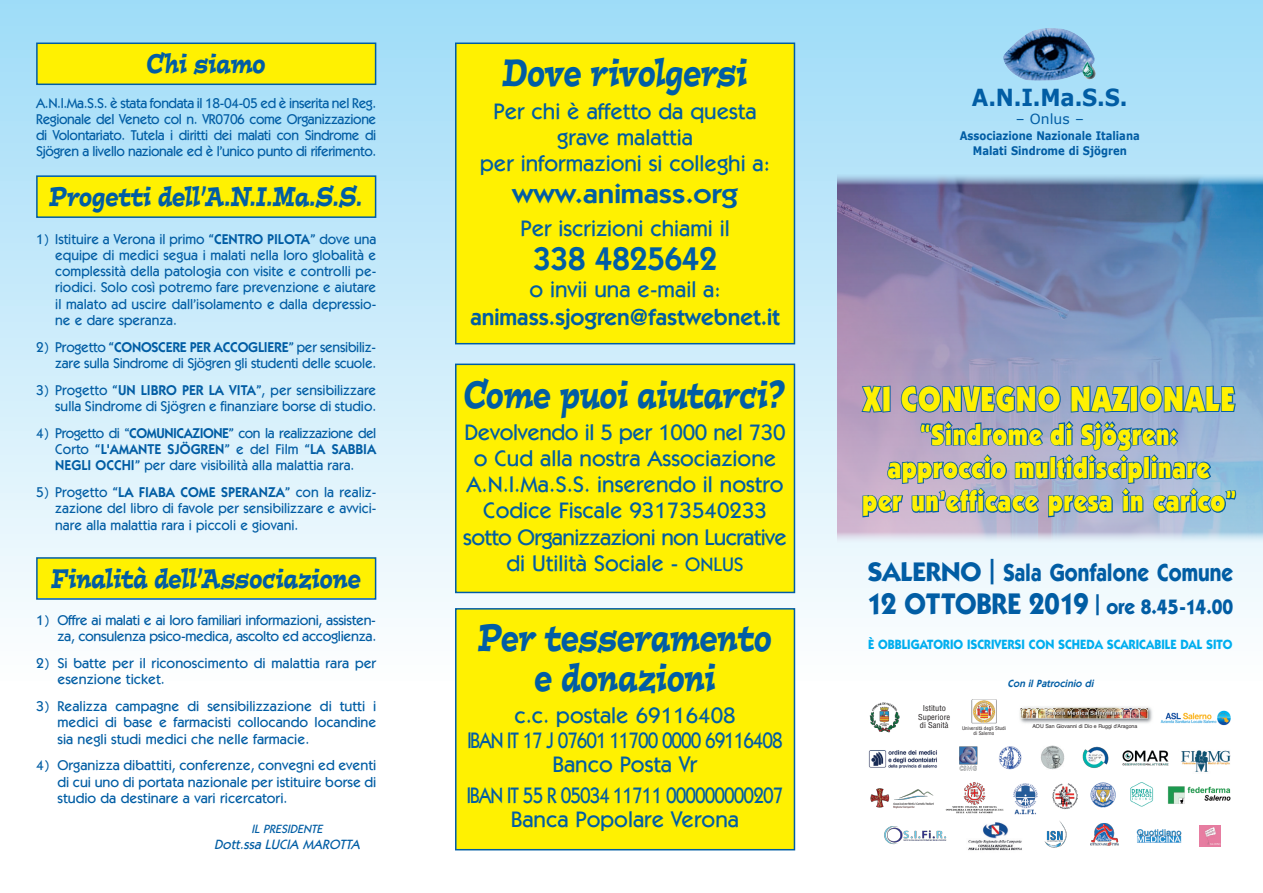
<style>
.page{position:relative;width:1263px;height:893px;background:#fff}
.page>*{position:absolute;margin:0;border:0;box-sizing:border-box;transform-origin:0 0}
.t1{font:italic 38.25px/40.5px "Postino";color:#015da4;text-align:center;scale:.67 1}
.t2{font:900 34.95px "Itc Kabel";letter-spacing:.03em;color:#fff101;scale:.83 1}
.t3{font:600 33px "Itc Kabel";color:#015da4;scale:.95 1}
.t4{font:900 29.1px/33.5px "Itc Kabel";letter-spacing:.03em;color:#fff101;text-align:center;scale:.83 1}
.t5{font:italic 27px "Postino";color:#015da4;scale:.7 1}
.t6{font:600 27px "Itc Kabel";color:#015da4;scale:1.1 1}
.t7{font:700 24.75px "Itc Kabel";color:#015da4;scale:.85 1}
.t8{font:700 23.55px "Verdana";color:#015da4;scale:.91 1}
.t9{font:600 23.25px "Itc Kabel";color:#015da4}
.t10{font:500 22.5px/26.2px "Itc Kabel";color:#015da4;text-align:center}
.t11{font:500 22.5px/24.8px "Itc Kabel";letter-spacing:-.055em;color:#015da4;text-align:center}
.t12{font:500 22.5px/24px "Itc Kabel";letter-spacing:-.05em;color:#015da4;text-align:center;scale:.85 1}
.t13{font:700 21px "Itc Kabel";color:#015da4;scale:.92 1}
.t14{font:500 14.25px/16.2px "Itc Kabel";color:#015da4;text-align:justify}
.t15{font:500 14.25px/16.2px "Itc Kabel";letter-spacing:-.02em;color:#015da4;text-align:right}
.t16{font:13.95px "Verdana";color:#015da4}
.t17{font:700 13.5px "Itc Kabel";color:#00aeef;scale:.92 1}
.t18{font:italic 500 13.5px "Itc Kabel";color:#015da4}
.t19{font:italic 500 12px "Itc Kabel";color:#015da4}
.t20{font:700 11.85px/15px "Verdana";color:#015da4;text-align:center;scale:.85 1}
.t21{font:italic 600 10.5px "Itc Kabel";color:#015da4;scale:.95 1}
.t22{font:condensed 7.95px/8.6px "Helvetica";color:#231f20;text-align:center;scale:1.05 1}
.t23{font:5.4px "Helvetica";color:#231f20}
.t24{font:condensed 4.95px/5.2px "Helvetica";color:#231f20;text-align:center;scale:1.05 1}
.s1{font-weight:600}
.s2{font-size:19.5px}
.s3{font-size:27px}
.s4{font-size:25.5px}
.s5{font-size:30px}
</style>
<div class="page">
<div style="left:0;top:0;width:1263px;height:680px;background:linear-gradient(to bottom,#9ddbf7,#fdfefe)"></div>
<img style="left:838px;top:174px;width:425px;height:370px">
<svg style="left:860px;top:375px;width:377px;height:143px;background:#879cc4"></svg>
<img style="left:1003px;top:28px;width:93px;height:53px">
<div style="left:38px;top:177px;width:337px;height:39px;background:#fff101"></div>
<div style="left:36px;top:175px;width:340px;height:43px;border:2px solid #015da4"></div>
<div style="left:38px;top:559px;width:337px;height:39px;background:#fff101"></div>
<div style="left:36px;top:557px;width:340px;height:43px;border:2px solid #015da4"></div>
<div style="left:38px;top:44px;width:337px;height:40px;background:#fff101"></div>
<div style="left:36px;top:43px;width:340px;height:42px;border:2px solid #015da4"></div>
<div style="left:456px;top:44px;width:338px;height:299px;background:#fff101"></div>
<div style="left:455px;top:43px;width:340px;height:301px;border:2px solid #015da4"></div>
<div style="left:456px;top:610px;width:338px;height:239px;background:#fff101"></div>
<div style="left:455px;top:608px;width:340px;height:242px;border:2px solid #015da4"></div>
<div style="left:456px;top:365px;width:338px;height:227px;background:#fff101"></div>
<div style="left:455px;top:364px;width:340px;height:229px;border:2px solid #015da4"></div>
<img style="left:1045px;top:821px;width:21px;height:27px">
<img style="left:1090px;top:824px;width:28px;height:21px">
<img style="left:884px;top:826px;width:63px;height:19px">
<img style="left:1167px;top:786px;width:64px;height:18px">
<img style="left:1019px;top:706px;width:133px;height:17px">
<img style="left:971px;top:699px;width:25px;height:25px">
<img style="left:870px;top:788px;width:64px;height:21px">
<img style="left:1181px;top:750px;width:50px;height:22px">
<img style="left:1136px;top:829px;width:45px;height:14px">
<svg style="left:1199px;top:825px;width:22px;height:22px"></svg>
<img style="left:1200px;top:826px;width:20px;height:20px">
<img style="left:1090px;top:782px;width:25px;height:25px">
<img style="left:959px;top:746px;width:19px;height:25px">
<img style="left:1082px;top:746px;width:27px;height:22px">
<img style="left:1122px;top:751px;width:46px;height:15px">
<img style="left:1014px;top:784px;width:24px;height:30px">
<img style="left:968px;top:822px;width:54px;height:29px">
<img style="left:998px;top:746px;width:24px;height:24px">
<img style="left:1040px;top:745px;width:24px;height:24px">
<img style="left:1052px;top:783px;width:26px;height:26px">
<img style="left:868px;top:750px;width:70px;height:19px">
<img style="left:869px;top:702px;width:31px;height:31px">
<img style="left:1160px;top:710px;width:70px;height:16px">
<img style="left:945px;top:782px;width:59px;height:32px">
<img style="left:1130px;top:782px;width:24px;height:25px">
<h3 class="t5" style="left:147px;top:53px;width:171px">Chi siamo</h3>
<h1 class="t1" style="left:503px;top:56px;width:366px">Dove rivolgersi</h1>
<h3 class="t10" style="left:480px;top:100px;width:292px">Per chi è affetto da questa grave malattia<br>per informazioni si colleghi a:</h3>
<h3 class="t6" style="left:512px;top:184px;width:207px">www.animass.org</h3>
<h3 class="t10" style="left:520px;top:217px;width:211px">Per iscrizioni chiami il</h3>
<h3 class="t3" style="left:533px;top:247px;width:195px">338 4825642</h3>
<h3 class="t10" style="left:529px;top:278px;width:193px">o invii una e-mail a:</h3>
<h3 class="t9" style="left:470px;top:309px;width:311px">animass.sjogren@fastwebnet.it</h3>
<p class="t14" style="left:36px;top:96px;width:342px">A.N.I.Ma.S.S. è stata fondata il 18-04-05 ed è inserita nel Reg.<br>Regionale del Veneto col n. VR0706 come Organizzazione di Volontariato. Tutela i diritti dei malati con Sindrome di Sjögren a livello nazionale ed è l’unico punto di riferimento.</p>
<h3 class="t5" style="left:49px;top:186px;width:449px">Progetti dell’A.N.I.Ma.S.S.</h3>
<p class="t14" style="left:55px;top:232px;width:323px;text-indent:-19px">1) Istituire a Verona il primo <span class="s1">“CENTRO PILOTA”</span> dove una equipe di medici segua i malati nella loro globalità e complessità della patologia con visite e controlli pe&shy;riodici. Solo così potremo fare prevenzione e aiutare il malato ad uscire dall’isolamento e dalla depressio&shy;ne e dare speranza.</p>
<p class="t14" style="left:36px;top:340px;width:342px;text-align:right">2) Progetto <span class="s1">“CONOSCERE PER ACCOGLIERE”</span> per sensibiliz&shy;zare sulla Sindrome di Sjögren gli studenti delle scuole.</p>
<p class="t14" style="left:36px;top:383px;width:342px;text-align:right">3) Progetto <span class="s1">“UN LIBRO PER LA VITA”</span>, per sensibilizzare sulla Sindrome di Sjögren e finanziare borse di studio.</p>
<p class="t14" style="left:55px;top:426px;width:323px;text-indent:-19px">4) Progetto di “<span class="s1">COMUNICAZIONE”</span> con la realizzazione del Corto <span class="s1">“L'AMANTE SJÖGREN”</span> e del Film <span class="s1">“LA SABBIA NEGLI OCCHI”</span> per dare visibilità alla malattia rara.</p>
<p class="t14" style="left:55px;top:485px;width:323px;text-indent:-19px">5) Progetto <span class="s1">“LA FIABA COME SPERANZA”</span> con la realiz&shy;zazione del libro di favole per sensibilizzare e avvici&shy;nare alla malattia rara i piccoli e giovani.</p>
<h3 class="t5" style="left:51px;top:568px;width:444px">Finalità dell’Associazione</h3>
<p class="t15" style="left:36px;top:613px;width:342px">1) Offre ai malati e ai loro familiari informazioni, assisten&shy;za, consulenza psico-medica, ascolto ed accoglienza.</p>
<p class="t14" style="left:57px;top:656px;width:320px;text-indent:-21px">2) Si batte per il riconoscimento di malattia rara per esenzione ticket.</p>
<p class="t14" style="left:57px;top:699px;width:320px;text-indent:-21px">3) Realizza campagne di sensibilizzazione di tutti i medici di base e farmacisti collocando locandine sia negli studi medici che nelle farmacie.</p>
<p class="t14" style="left:57px;top:759px;width:320px;text-indent:-21px">4) Organizza dibattiti, conferenze, convegni ed eventi di cui uno di portata nazionale per istituire borse di studio da destinare a vari ricercatori.</p>
<p class="t19" style="left:252px;top:825px;width:75px">IL PRESIDENTE</p>
<p class="t18" style="left:214px;top:840px;width:147px">Dott.ssa LUCIA MAROTTA</p>
<h1 class="t1" style="left:464px;top:378px;width:482px">Come puoi aiutarci?</h1>
<h3 class="t10" style="left:463px;top:421px;width:325px">Devolvendo il 5 per 1000 nel 730 o Cud alla nostra Associazione<br>A.N.I.Ma.S.S. inserendo il nostro<br>Codice Fiscale 93173540233 sotto Organizzazioni non Lucrative di Utilità Sociale - <span class="s2">ONLUS</span></h3>
<h1 class="t1" style="left:479px;top:621px;width:439px">Per tesseramento e donazioni</h1>
<h3 class="t11" style="left:467px;top:705px;width:317px">c.c. postale 69116408<br>IBAN IT 17 J 07601 11700 0000 69116408<br>Banco Posta Vr</h3>
<h3 class="t12" style="left:467px;top:785px;width:374px">IBAN IT 55 R 05034 11711 000000000207<br>Banca Popolare Verona</h3>
<h3 class="t8" style="left:972px;top:82px;width:173px">A.N.I.Ma.S.S.</h3>
<p class="t16" style="left:1016px;top:110px;width:70px">– Onlus –</p>
<p class="t20" style="left:960px;top:128px;width:213px">Associazione Nazionale Italiana<br>Malati Sindrome di Sjögren</p>
<h2 class="t2" style="left:863px;top:386px;width:450px">XI CONVEGNO NAZIONALE</h2>
<h3 class="t4" style="left:862px;top:420px;width:451px">“Sindrome di Sjögren: approccio multidisciplinare<br>per un’efficace presa in carico”</h3>
<h3 class="t7" style="left:867px;top:563px;width:432px"><span class="s3">SALERNO</span> <span class="s4">|</span> Sala Gonfalone Comune</h3>
<h3 class="t13" style="left:867px;top:599px;width:399px"><span class="s5">12 OTTOBRE 2019</span> | ore 8.45-14.00</h3>
<p class="t17" style="left:868px;top:639px;width:397px">È OBBLIGATORIO ISCRIVERSI CON SCHEDA SCARICABILE DAL SITO</p>
<p class="t22" style="left:918px;top:705px;width:32px">Istituto<br>Superiore di Sanità</p>
<p class="t21" style="left:1007px;top:680px;width:94px">Con il Patrocinio di</p>
<p class="t24" style="left:962px;top:726px;width:43px">Università degli Studi di Salerno</p>
<p class="t23" style="left:1032px;top:723px;width:106px">AOU San Giovanni di Dio e Ruggi d'Aragona</p>
</div>
